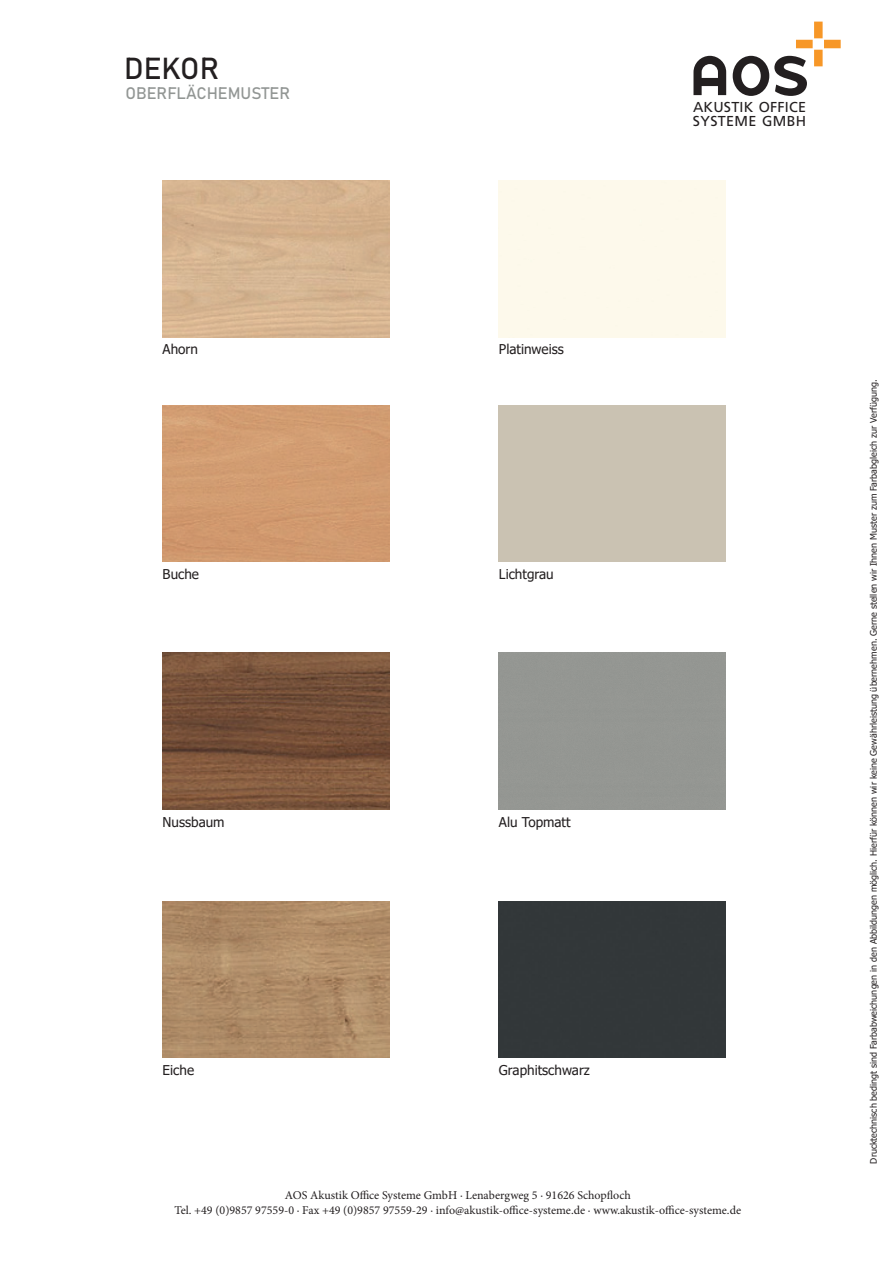
<style>
.page{position:relative;width:893px;height:1263px;background:#fff}
.page>*{position:absolute;margin:0;border:0;box-sizing:border-box;transform-origin:0 0}
.POLO{font:30px "Bahnschrift 400 100";color:#231f20}
.POLO-2{font:16.5px "Bahnschrift 400 100";color:#929694}
.t1{font:14.4px/13.8px "Frutiger";letter-spacing:.015em;color:#231f20}
.Farbabweichung_2{font:13.5px "Tahoma";color:#231f20}
.t2{font:12px/14.4px "Minion Pro";color:#231f20;text-align:center}
.Farbabweichung{font:9px "Tahoma";color:#231f20}
</style>
<div class="page">
<div style="left:163px;top:405px;width:226px;height:156px;background:#d19b70"></div>
<img style="left:163px;top:653px;width:226px;height:156px">
<img style="left:163px;top:901px;width:226px;height:156px">
<div style="left:499px;top:901px;width:226px;height:156px;background:#323739"></div>
<svg style="left:693px;top:56px;width:33px;height:39px"></svg>
<svg style="left:733px;top:22px;width:108px;height:74px"></svg>
<p class="POLO" style="left:124px;top:50px;width:97px">DEKOR</p>
<p class="POLO-2" style="left:125px;top:83px;width:166px">OBERFLÄCHEMUSTER</p>
<h3 class="t1" style="left:693px;top:100px;width:115px">AKUSTIK OFFICE<br>SYSTEME GMBH</h3>
<p class="Farbabweichung_2" style="left:163px;top:340px;width:37px">Ahorn</p>
<p class="Farbabweichung_2" style="left:499px;top:340px;width:66px">Platinweiss</p>
<p class="Farbabweichung_2" style="left:163px;top:565px;width:38px">Buche</p>
<p class="Farbabweichung_2" style="left:499px;top:565px;width:56px">Lichtgrau</p>
<p class="Farbabweichung_2" style="left:163px;top:812px;width:64px">Nussbaum</p>
<p class="Farbabweichung_2" style="left:499px;top:812px;width:73px">Alu Topmatt</p>
<p class="Farbabweichung_2" style="left:163px;top:1061px;width:33px">Eiche</p>
<p class="Farbabweichung_2" style="left:499px;top:1061px;width:92px">Graphitschwarz</p>
<h3 class="t2" style="left:175px;top:1188px;width:568px">AOS Akustik Office Systeme GmbH · Lenabergweg 5 · 91626 Schopfloch<br>Tel. +49 (0)9857 97559-0 · Fax +49 (0)9857 97559-29 · info@akustik-office-systeme.de · www.akustik-office-systeme.de</h3>
<p class="Farbabweichung" style="left:868px;top:1163px;width:785px;rotate:-90deg">Drucktechnisch bedingt sind Farbabweichungen in den Abbildungen möglich. Hierfür können wir keine Gewährleistung übernehmen. Gerne stellen wir Ihnen Muster zum Farbabgleich zur Verfügung.</p>
</div>
